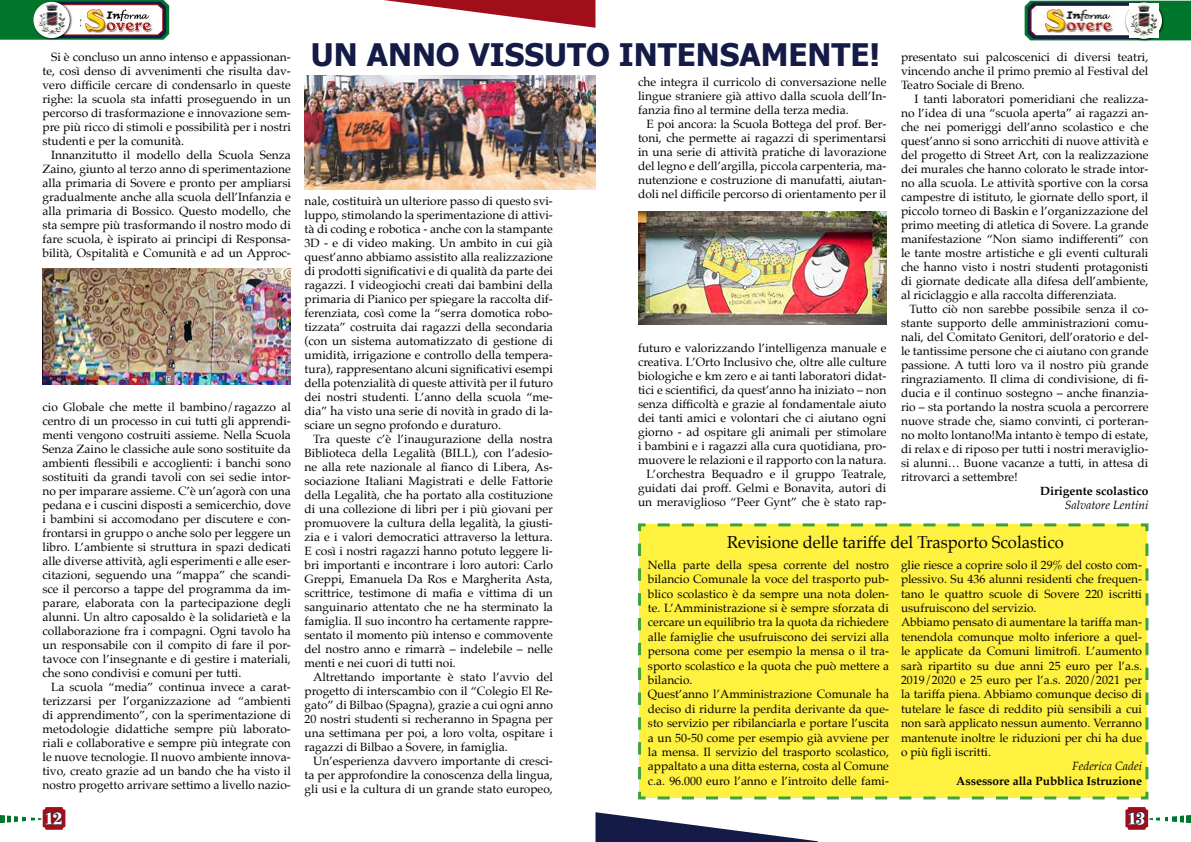
<style>
.page{position:relative;width:1191px;height:842px;background:#fff}
.page>*{position:absolute;margin:0;border:0;box-sizing:border-box;transform-origin:0 0}
.t1{font:700 31px "Tahoma";color:#141b46}
.t2{font:22px "Spumoni LP";color:#fff}
.t3{font:17.4px "Palatino";color:#000;scale:.95 1}
.t4{font:12px/14px "Palatino";color:#000;text-align:justify}
.t5{font:700 12px "Palatino";color:#000}
.t6{font:italic 12px "Palatino";color:#000}
</style>
<div class="page">
<div style="left:43px;top:807px;width:22px;height:23px;background:#a00f19;border-radius:3px"></div>
<svg style="left:0;top:812px;width:62px;height:13px"></svg>
<div style="left:26px;top:806px;width:5px;height:26px;background:#fff"></div>
<hr style="left:35px;top:806px;width:3px;height:26px;background:#fff">
<hr style="left:19px;top:806px;width:3px;height:26px;background:#fff">
<hr style="left:11px;top:806px;width:3px;height:26px;background:#fff">
<hr style="left:5px;top:806px;width:2px;height:26px;background:#fff">
<svg style="left:384px;top:0;width:211px;height:28px"></svg>
<svg style="left:595px;top:807px;width:596px;height:35px"></svg>
<div style="left:638px;top:523px;width:511px;height:277px;background:#fff140"></div>
<svg style="left:0;top:0;width:169px;height:40px"></svg>
<img style="left:81px;top:7px;width:72px;height:26px">
<div style="left:32px;top:1px;width:40px;height:40px;background:#000;opacity:.75"></div>
<svg style="left:33px;top:2px;width:37px;height:36px"></svg>
<img style="left:37px;top:3px;width:29px;height:34px">
<svg style="left:1024px;top:1px;width:167px;height:39px"></svg>
<img style="left:1043px;top:7px;width:72px;height:27px">
<div style="left:1124px;top:1px;width:40px;height:40px;background:#000;opacity:.75"></div>
<svg style="left:1125px;top:2px;width:37px;height:37px"></svg>
<img style="left:1129px;top:4px;width:29px;height:34px">
<img style="left:304px;top:76px;width:291px;height:113px">
<img style="left:638px;top:212px;width:248px;height:113px">
<img style="left:43px;top:268px;width:248px;height:116px">
<p class="t4" style="left:43px;top:50px;width:250px;text-indent:9px">Si è concluso un anno intenso e appassionan&shy;te, così denso di avvenimenti che risulta dav&shy;vero difficile cercare di condensarlo in queste righe: la scuola sta infatti proseguendo in un percorso di trasformazione e innovazione sem&shy;pre più ricco di stimoli e possibilità per i nostri studenti e per la comunità.</p>
<p class="t4" style="left:43px;top:148px;width:250px;text-indent:9px">Innanzitutto il modello della Scuola Senza Zaino, giunto al terzo anno di sperimentazione alla primaria di Sovere e pronto per ampliarsi gradualmente anche alla scuola dell’Infanzia e alla primaria di Bossico. Questo modello, che sta sempre più trasformando il nostro modo di fare scuola, è ispirato ai principi di Responsa&shy;bilità, Ospitalità e Comunità e ad un Approc-</p>
<p class="t4" style="left:43px;top:400px;width:250px">cio Globale che mette il bambino/ragazzo al centro di un processo in cui tutti gli apprendi&shy;menti vengono costruiti assieme. Nella Scuola Senza Zaino le classiche aule sono sostituite da ambienti flessibili e accoglienti: i banchi sono sostituiti da grandi tavoli con sei sedie intor&shy;no per imparare assieme. C’è un’agorà con una pedana e i cuscini disposti a semicerchio, dove i bambini si accomodano per discutere e con&shy;frontarsi in gruppo o anche solo per leggere un libro. L’ambiente si struttura in spazi dedicati alle diverse attività, agli esperimenti e alle eser&shy;citazioni, seguendo una “mappa” che scandi&shy;sce il percorso a tappe del programma da im&shy;parare, elaborata con la partecipazione degli alunni. Un altro caposaldo è la solidarietà e la collaborazione fra i compagni. Ogni tavolo ha un responsabile con il compito di fare il por&shy;tavoce con l’insegnante e di gestire i materiali, che sono condivisi e comuni per tutti.</p>
<p class="t4" style="left:43px;top:680px;width:250px;text-indent:9px">La scuola “media” continua invece a carat&shy;terizzarsi per l’organizzazione ad “ambienti di apprendimento”, con la sperimentazione di metodologie didattiche sempre più laborato&shy;riali e collaborative e sempre più integrate con le nuove tecnologie. Il nuovo ambiente innova&shy;tivo, creato grazie ad un bando che ha visto il nostro progetto arrivare settimo a livello nazio-</p>
<h1 class="t1" style="left:311px;top:33px;width:570px">UN ANNO VISSUTO INTENSAMENTE!</h1>
<p class="t4" style="left:901px;top:50px;width:249px">presentato sui palcoscenici di diversi teatri, vincendo anche il primo premio al Festival del Teatro Sociale di Breno.</p>
<p class="t4" style="left:901px;top:92px;width:249px;text-indent:13px">I tanti laboratori pomeridiani che realizza&shy;no l’idea di una “scuola aperta” ai ragazzi an&shy;che nei pomeriggi dell’anno scolastico e che quest’anno si sono arricchiti di nuove attività e del progetto di Street Art, con la realizzazione dei murales che hanno colorato le strade intor&shy;no alla scuola. Le attività sportive con la corsa campestre di istituto, le giornate dello sport, il piccolo torneo di Baskin e l’organizzazione del primo meeting di atletica di Sovere. La grande manifestazione “Non siamo indifferenti” con le tante mostre artistiche e gli eventi culturali che hanno visto i nostri studenti protagonisti di giornate dedicate alla difesa dell’ambiente, al riciclaggio e alla raccolta differenziata.</p>
<p class="t4" style="left:901px;top:302px;width:249px;text-indent:9px">Tutto ciò non sarebbe possibile senza il co&shy;stante supporto delle amministrazioni comu&shy;nali, del Comitato Genitori, dell’oratorio e del&shy;le tantissime persone che ci aiutano con grande passione. A tutti loro va il nostro più grande ringraziamento. Il clima di condivisione, di fi&shy;ducia e il continuo sostegno – anche finanzia&shy;rio – sta portando la nostra scuola a percorrere nuove strade che, siamo convinti, ci porteran&shy;no molto lontano!Ma intanto è tempo di estate, di relax e di riposo per tutti i nostri meraviglio&shy;si alunni… Buone vacanze a tutti, in attesa di ritrovarci a settembre!</p>
<p class="t5" style="left:1040px;top:481px;width:110px">Dirigente scolastico</p>
<p class="t6" style="left:1065px;top:495px;width:85px">Salvatore Lentini</p>
<p class="t4" style="left:638px;top:75px;width:250px">che integra il curricolo di conversazione nelle lingue straniere già attivo dalla scuola dell’In&shy;fanzia fino al termine della terza media.</p>
<p class="t4" style="left:638px;top:117px;width:250px;text-indent:9px">E poi ancora: la Scuola Bottega del prof. Ber&shy;toni, che permette ai ragazzi di sperimentarsi in una serie di attività pratiche di lavorazione del legno e dell’argilla, piccola carpenteria, ma&shy;nutenzione e costruzione di manufatti, aiutan&shy;doli nel difficile percorso di orientamento per il</p>
<p class="t4" style="left:304px;top:194px;width:250px">nale, costituirà un ulteriore passo di questo svi&shy;luppo, stimolando la sperimentazione di attivi&shy;tà di coding e robotica - anche con la stampante 3D - e di video making. Un ambito in cui già quest’anno abbiamo assistito alla realizzazione di prodotti significativi e di qualità da parte dei ragazzi. I videogiochi creati dai bambini della primaria di Pianico per spiegare la raccolta dif&shy;ferenziata, così come la “serra domotica robo&shy;tizzata” costruita dai ragazzi della secondaria (con un sistema automatizzato di gestione di umidità, irrigazione e controllo della tempera&shy;tura), rappresentano alcuni significativi esempi della potenzialità di queste attività per il futuro dei nostri studenti. L’anno della scuola “me&shy;dia” ha visto una serie di novità in grado di la&shy;sciare un segno profondo e duraturo.</p>
<p class="t4" style="left:304px;top:432px;width:250px;text-indent:9px">Tra queste c’è l’inaugurazione della nostra Biblioteca della Legalità (BILL), con l’adesio&shy;ne alla rete nazionale al fianco di Libera, As&shy;sociazione Italiani Magistrati e delle Fattorie della Legalità, che ha portato alla costituzione di una collezione di libri per i più giovani per promuovere la cultura della legalità, la giusti&shy;zia e i valori democratici attraverso la lettura.<br>E così i nostri ragazzi hanno potuto leggere li&shy;bri importanti e incontrare i loro autori: Carlo Greppi, Emanuela Da Ros e Margherita Asta, scrittrice, testimone di mafia e vittima di un sanguinario attentato che ne ha sterminato la famiglia. Il suo incontro ha certamente rappre&shy;sentato il momento più intenso e commovente del nostro anno e rimarrà – indelebile – nelle menti e nei cuori di tutti noi.</p>
<p class="t4" style="left:304px;top:670px;width:250px;text-indent:9px">Altrettando importante è stato l’avvio del progetto di interscambio con il “Colegio El Re&shy;gato” di Bilbao (Spagna), grazie a cui ogni anno 20 nostri studenti si recheranno in Spagna per una settimana per poi, a loro volta, ospitare i ragazzi di Bilbao a Sovere, in famiglia.</p>
<p class="t4" style="left:304px;top:754px;width:250px;text-indent:9px">Un’esperienza davvero importante di cresci&shy;ta per approfondire la conoscenza della lingua, gli usi e la cultura di un grande stato europeo,</p>
<p class="t4" style="left:638px;top:341px;width:250px;text-align:right">futuro e valorizzando l’intelligenza manuale e creativa. L’Orto Inclusivo che, oltre alle culture biologiche e km zero e ai tanti laboratori didat&shy;tici e scientifici, da quest’anno ha iniziato – non senza difficoltà e grazie al fondamentale aiuto dei tanti amici e volontari che ci aiutano ogni giorno - ad ospitare gli animali per stimolare i bambini e i ragazzi alla cura quotidiana, pro&shy;muovere le relazioni e il rapporto con la natura.<br>L’orchestra Bequadro e il gruppo Teatrale, guidati dai proff. Gelmi e Bonavita, autori di un meraviglioso “Peer Gynt” che è stato rap-</p>
<h3 class="t3" style="left:727px;top:527px;width:356px">Revisione delle tariffe del Trasporto Scolastico</h3>
<p class="t4" style="left:648px;top:557px;width:243px;line-height:14.4px;text-align:left">Nella parte della spesa corrente del nostro bilancio Comunale la voce del trasporto pub&shy;blico scolastico è da sempre una nota dolen&shy;te. L’Amministrazione si è sempre sforzata di cercare un equilibrio tra la quota da richiedere alle famiglie che usufruiscono dei servizi alla persona come per esempio la mensa o il tra&shy;sporto scolastico e la quota che può mettere a bilancio.<br>Quest’anno l’Amministrazione Comunale ha deciso di ridurre la perdita derivante da que&shy;sto servizio per ribilanciarla e portare l’uscita a un 50-50 come per esempio già avviene per la mensa. Il servizio del trasporto scolastico, appaltato a una ditta esterna, costa al Comune c.a. 96.000 euro l’anno e l’introito delle fami-</p>
<p class="t4" style="left:901px;top:557px;width:243px;line-height:14.4px;text-align:left">glie riesce a coprire solo il 29% del costo com&shy;plessivo. Su 436 alunni residenti che frequen&shy;tano le quattro scuole di Sovere 220 iscritti usufruiscono del servizio.<br>Abbiamo pensato di aumentare la tariffa man&shy;tenendola comunque molto inferiore a quel&shy;le applicate da Comuni limitrofi. L’aumento sarà ripartito su due anni 25 euro per l’a.s.<br>2019/2020 e 25 euro per l’a.s. 2020/2021 per la tariffa piena. Abbiamo comunque deciso di tutelare le fasce di reddito più sensibili a cui non sarà applicato nessun aumento. Verranno mantenute inoltre le riduzioni per chi ha due o più figli iscritti.</p>
<p class="t6" style="left:1072px;top:756px;width:71px">Federica Cadei</p>
<p class="t5" style="left:956px;top:770px;width:187px">Assessore alla Pubblica Istruzione</p>
<h2 class="t2" style="left:46px;top:806px;width:18px">12</h2>
<h2 class="t2" style="left:1128px;top:806px;width:18px">13</h2>
</div>
